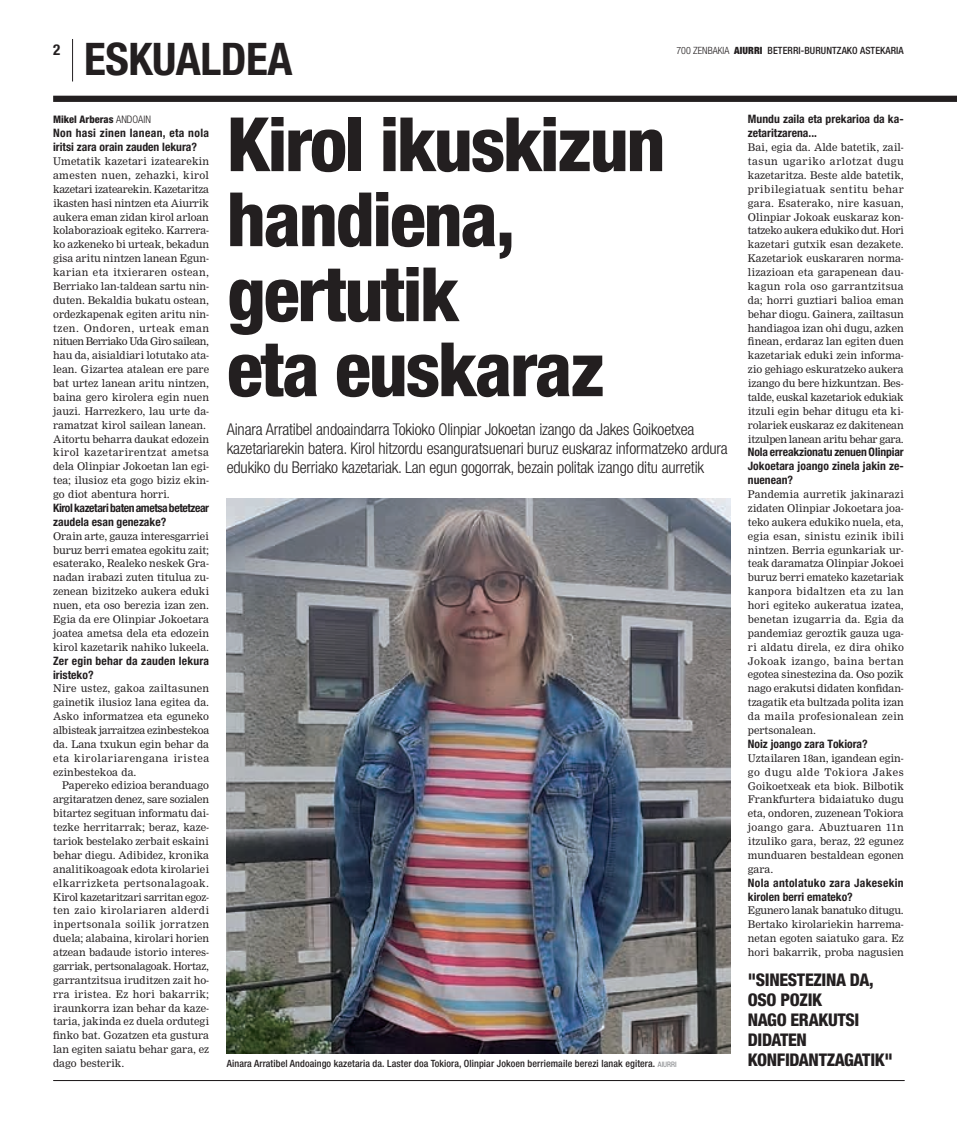
<style>
.page{position:relative;width:957px;height:1134px;background:#fff}
.page>*{position:absolute;margin:0;border:0;box-sizing:border-box;transform-origin:0 0}
.t1{font:800 condensed 75px/75px "Helvetica Neue";letter-spacing:-.03em;color:#231f20}
.t2{font:700 condensed 45px "Helvetica Neue";color:#231f20}
.t3{font:800 condensed 17.5px/20px "Helvetica Neue";letter-spacing:-.02em;color:#231f20}
.t4{font:300 condensed 16.25px/18.8px "Helvetica Neue";letter-spacing:-.01em;color:#231f20}
.t5{font:700 condensed 15px "Helvetica Neue";color:#231f20}
.t6{font:700 condensed 11.62px/13.9px "Helvetica Neue";color:#231f20}
.t7{font:700 condensed 11.62px/13.9px "Helvetica Neue";letter-spacing:-.035em;color:#231f20}
.t8{font:700 condensed 11.62px/13.9px "Helvetica Neue";letter-spacing:.03em;color:#231f20}
.t9{font:10.38px/13.9px "M Nimrod";color:#231f20;text-align:justify}
.t10{font:800 condensed 10.38px "Helvetica Neue";color:#231f20}
.t11{font:500 condensed 10px "Helvetica Neue";letter-spacing:.01em;color:#231f20}
.s1{font-weight:300}
.s2{font-weight:900}
.s3{font-weight:400;font-size:7.5px;color:#808285}
</style>
<div class="page">
<hr style="left:72px;top:39px;width:1px;height:42px;background:#231f20">
<hr style="left:53px;top:1080px;width:851px;height:1px;background:#231f20">
<img style="left:227px;top:498px;width:503px;height:556px">
<div style="left:53px;top:96px;width:904px;height:6px;background:#231f20"></div>
<h3 class="t5" style="left:53px;top:41px;width:9px">2</h3>
<h2 class="t2" style="left:84px;top:32px;width:24px">ESKUA</h2>
<h2 class="t2" style="left:200px;top:32px;width:69px">LDEA</h2>
<p class="t11" style="left:676px;top:45px;width:229px"><span class="s1">700 zenbakia</span> <span class="s2">AIURRI</span> BETERRI-BURUNTZAKO ASTEKARIA</p>
<p class="t10" style="left:53px;top:113px;width:99px">MIKEL ARBERAS <span class="s1">andoain</span></p>
<p class="t6" style="left:53px;top:126px;width:157px">Non hasi zinen lanean, eta nola iritsi zara orain zauden lekura?</p>
<p class="t9" style="left:53px;top:154px;width:157px;text-align:left">Umetatik kazetari izatearekin amesten nuen, zehazki, kirol kazetari izatearekin. Kazetaritza ikasten hasi nintzen eta Aiurrik aukera eman zidan kirol arloan kolaborazioak egiteko. Karrera&shy;ko azkeneko bi urteak, bekadun gisa aritu nintzen lanean Egun&shy;karian eta itxieraren ostean,<br>Berriako lan-taldean sartu nin&shy;duten. Bekaldia bukatu ostean, ordezkapenak egiten aritu nin&shy;tzen. Ondoren, urteak eman nituen Berriako Uda Giro sailean, hau da, aisialdiari lotutako ata&shy;lean. Gizartea atalean ere pare bat urtez lanean aritu nintzen, baina gero kirolera egin nuen jauzi. Harrezkero, lau urte da&shy;ramatzat kirol sailean lanean.<br>Aitortu beharra daukat edozein kirol kazetarirentzat ametsa dela Olinpiar Jokoetan lan egi&shy;tea; ilusioz eta gogo biziz ekin&shy;go diot abentura horri.</p>
<p class="t7" style="left:53px;top:501px;width:157px">Kirol kazetari baten ametsa betetzear zaudela esan genezake?</p>
<p class="t9" style="left:53px;top:529px;width:157px">Orain arte, gauza interesgarriei buruz berri ematea egokitu zait; esaterako, Realeko neskek Gra&shy;nadan irabazi zuten titulua zu&shy;zenean bizitzeko aukera eduki nuen, eta oso berezia izan zen.<br>Egia da ere Olinpiar Jokoetara joatea ametsa dela eta edozein kirol kazetarik nahiko lukeela.</p>
<p class="t6" style="left:53px;top:653px;width:157px">Zer egin behar da zauden lekura iristeko?</p>
<p class="t9" style="left:53px;top:682px;width:158px">Nire ustez, gakoa zailtasunen gainetik ilusioz lana egitea da.<br>Asko informatzea eta eguneko albisteak jarraitzea ezinbestekoa da. Lana txukun egin behar da eta kirolariarengana iristea ezinbestekoa da.</p>
<p class="t9" style="left:53px;top:779px;width:158px;text-indent:9px">Papereko edizioa beranduago argitaratzen denez, sare sozialen bitartez segituan informatu dai&shy;tezke herritarrak; beraz, kaze&shy;tariok bestelako zerbait eskaini behar diegu. Adibidez, kronika analitikoagoak edota kirolariei elkarrizketa pertsonalagoak.<br>Kirol kazetaritzari sarritan egoz&shy;ten zaio kirolariaren alderdi inpertsonala soilik jorratzen duela; alabaina, kirolari horien atzean badaude istorio interes&shy;garriak, pertsonalagoak. Hortaz, garrantzitsua iruditzen zait ho&shy;rra iristea. Ez hori bakarrik; iraunkorra izan behar da kaze&shy;taria, jakinda ez duela ordutegi finko bat. Gozatzen eta gustura lan egiten saiatu behar gara, ez dago besterik.</p>
<h1 class="t1" style="left:227px;top:106px;width:440px">KIROL IKUSKIZUN<br>HANDIENA,<br>GERTUTIK<br>ETA EUSKARAZ</h1>
<p class="t4" style="left:227px;top:420px;width:502px">Ainara Arratibel andoaindarra Tokioko Olinpiar Jokoetan izango da Jakes Goikoetxea kazetariarekin batera. Kirol hitzordu esanguratsuenari buruz euskaraz informatzeko ardura edukiko du Berriako kazetariak. Lan egun gogorrak, bezain politak izango ditu aurretik</p>
<p class="t11" style="left:227px;top:1057px;width:451px">Ainara Arratibel Andoaingo kazetaria da. Laster doa Tokiora, Olinpiar Jokoen berriemaile berezi lanak egitera. <span class="s3">AIURRI</span></p>
<p class="t6" style="left:748px;top:112px;width:157px">Mundu zaila eta prekarioa da ka&shy;zetaritzarena...</p>
<p class="t9" style="left:748px;top:141px;width:158px">Bai, egia da. Alde batetik, zail&shy;tasun ugariko arlotzat dugu kazetaritza. Beste alde batetik, pribilegiatuak sentitu behar gara. Esaterako, nire kasuan, Olinpiar Jokoak euskaraz kon&shy;tatzeko aukera edukiko dut. Hori kazetari gutxik esan dezakete.<br>Kazetariok euskararen norma&shy;lizazioan eta garapenean dau&shy;kagun rola oso garrantzitsua da; horri guztiari balioa eman behar diogu. Gainera, zailtasun handiagoa izan ohi dugu, azken finean, erdaraz lan egiten duen kazetariak eduki zein informa&shy;zio gehiago eskuratzeko aukera izango du bere hizkuntzan. Bes&shy;talde, euskal kazetariok edukiak itzuli egin behar ditugu eta ki&shy;rolariek euskaraz ez dakitenean itzulpen lanean aritu behar gara.</p>
<p class="t6" style="left:748px;top:445px;width:157px;text-align:justify">Nola erreakzionatu zenuen Olinpiar Jokoetara joango zinela jakin ze&shy;nuenean?</p>
<p class="t9" style="left:748px;top:487px;width:157px">Pandemia aurretik jakinarazi zidaten Olinpiar Jokoetara joa&shy;teko aukera edukiko nuela, eta, egia esan, sinistu ezinik ibili nintzen. Berria egunkariak ur&shy;teak daramatza Olinpiar Jokoei buruz berri emateko kazetariak kanpora bidaltzen eta zu lan hori egiteko aukeratua izatea, benetan izugarria da. Egia da pandemiaz geroztik gauza uga&shy;ri aldatu direla, ez dira ohiko Jokoak izango, baina bertan egotea sinestezina da. Oso pozik nago erakutsi didaten konfidan&shy;tzagatik eta bultzada polita izan da maila profesionalean zein pertsonalean.</p>
<p class="t6" style="left:748px;top:737px;width:121px">Noiz joango zara Tokiora?</p>
<p class="t9" style="left:748px;top:751px;width:157px">Uztailaren 18an, igandean egin&shy;go dugu alde Tokiora Jakes Goikoetxeak eta biok. Bilbotik Frankfurtera bidaiatuko dugu eta, ondoren, zuzenean Tokiora joango gara. Abuztuaren 11n itzuliko gara, beraz, 22 egunez munduaren bestaldean egonen gara.</p>
<p class="t8" style="left:748px;top:875px;width:157px">Nola antolatuko zara Jakesekin kirolen berri emateko?</p>
<p class="t9" style="left:748px;top:904px;width:157px">Egunero lanak banatuko ditugu.<br>Bertako kirolariekin harrema&shy;netan egoten saiatuko gara. Ez hori bakarrik, proba nagusien</p>
<h3 class="t3" style="left:748px;top:969px;width:147px">"SINESTEZINA DA,<br>OSO POZIK<br>NAGO ERAKUTSI<br>DIDATEN<br>KONFIDANTZAGATIK"</h3>
</div>
